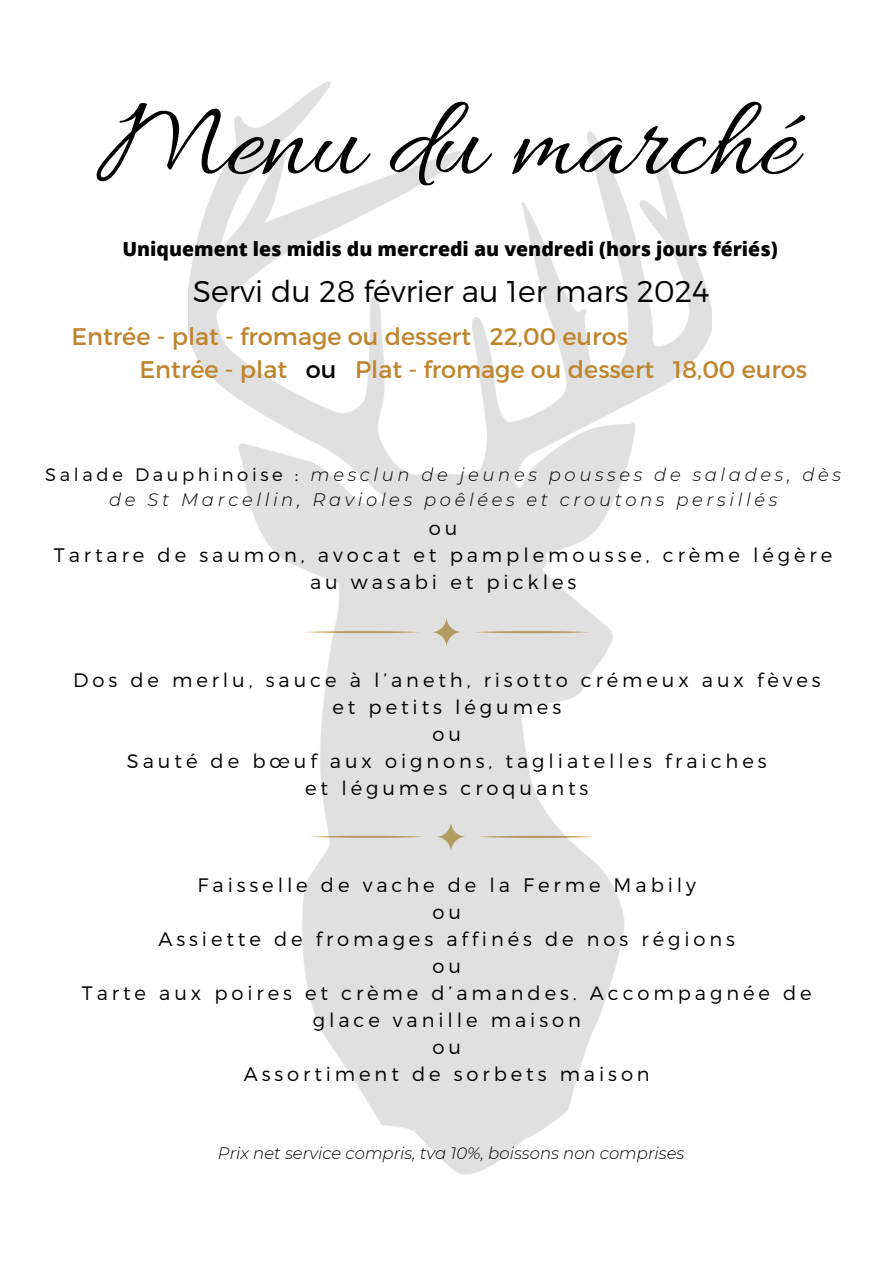
<style>
.page{position:relative;width:894px;height:1264px;background:#fff}
.page>*{position:absolute;margin:0;border:0;box-sizing:border-box;transform-origin:0 0}
.t1{font:116.85px "Allura";color:#000}
.t2{font:300 30px "Montserrat";color:#000}
.t3{font:24px/32.7px "Montserrat";color:#bf852e}
.t4{font:300 19.5px/27px "Montserrat";letter-spacing:.2em;color:#000;text-align:center}
.t5{font:800 19.5px "Open Sans";color:#000}
.t6{font:italic 300 18px/25.8px "Montserrat";letter-spacing:.2em;color:#000;text-align:center}
.t7{font:italic 300 16.5px "Montserrat";color:#000}
.s1{color:#000}
.s2{font-style:normal}
</style>
<div class="page">
<img style="left:188px;top:82px;width:523px;height:1092px">
<h1 class="t1" style="left:98px;top:77px;width:699px">Menu du marché</h1>
<p class="t5" style="left:122px;top:235px;width:656px">Uniquement les midis du mercredi au vendredi (hors jours fériés)</p>
<h5 class="t2" style="left:193px;top:272px;width:518px">Servi du 28 février au 1er mars 2024</h5>
<p class="t3" style="left:139px;top:319px;width:669px;text-indent:-68px">Entrée - plat - fromage ou dessert 22,00 euros<br>Entrée - plat <span class="s1">ou</span> Plat - fromage ou dessert 18,00 euros</p>
<h4 class="t6" style="left:45px;top:461px;width:797px"><span class="s2">Salade Dauphinoise :</span> mesclun de jeunes pousses de salades, dès de St Marcellin, Ravioles poêlées et croutons persillés</h4>
<h4 class="t4" style="left:54px;top:513px;width:779px">ou<br>Tartare de saumon, avocat et pamplemousse, crème légère au wasabi et pickles</h4>
<h3 class="t4" style="left:73px;top:666px;width:748px">Dos de merlu, sauce à l’aneth, risotto crémeux aux fèves et petits légumes<br>ou<br>Sauté de bœuf aux oignons, tagliatelles fraiches<br>et légumes croquants</h3>
<h5 class="t4" style="left:82px;top:870px;width:731px">Faisselle de vache de la Ferme Mabily<br>ou<br>Assiette de fromages affinés de nos régions<br>ou<br>Tarte aux poires et crème d’amandes. Accompagnée de glace vanille maison<br>ou<br>Assortiment de sorbets maison</h5>
<h5 class="t7" style="left:218px;top:1142px;width:468px">Prix net service compris, tva 10%, boissons non comprises</h5>
</div>
